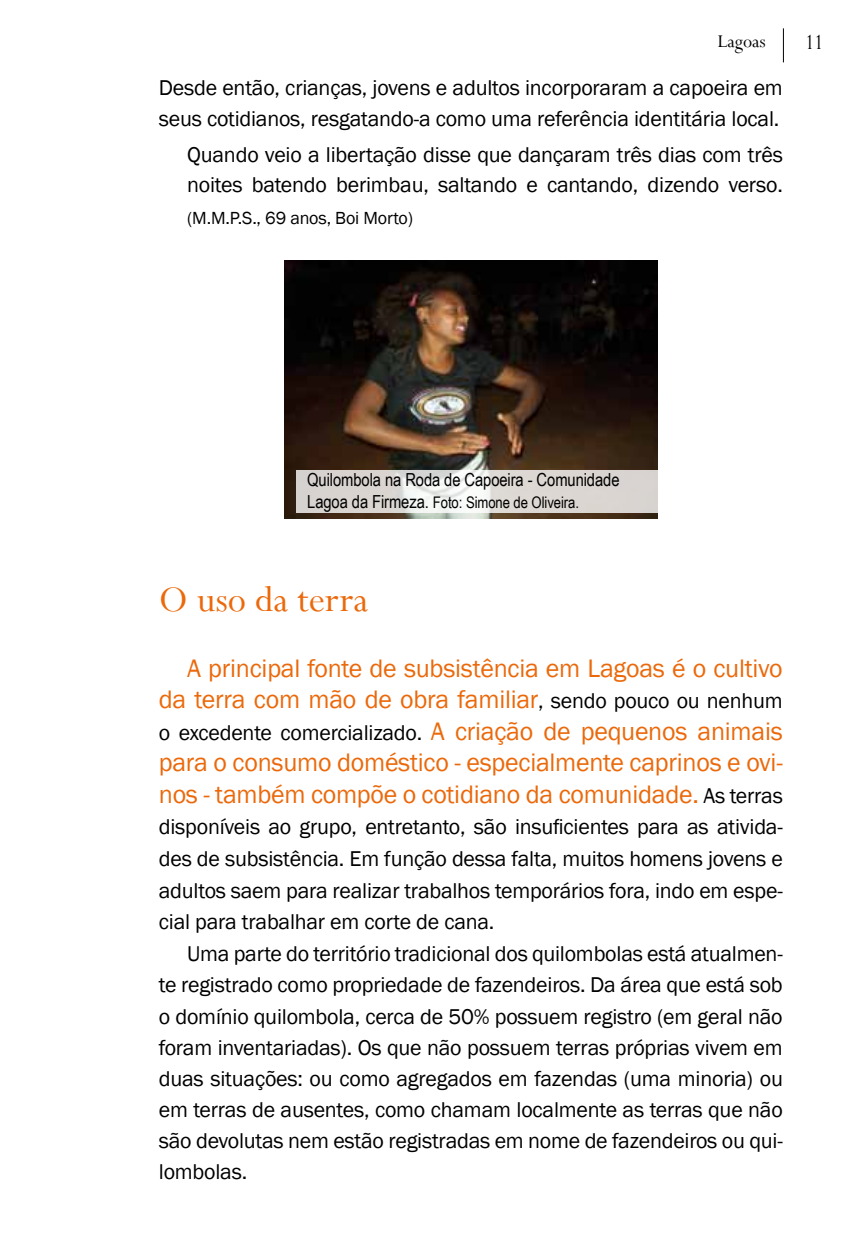
<style>
.page{position:relative;width:851px;height:1248px;background:#fff}
.page>*{position:absolute;margin:0;border:0;box-sizing:border-box;transform-origin:0 0}
.t1{font:40px "Perpetua";color:#eb690b}
.t2{font:26px/31.6px "Franklin Gothic";letter-spacing:-.01em;color:#eb690b;text-align:right}
.t3{font:24px "Perpetua";color:#000;scale:.8 1}
.t4{font:22px/31.2px "Franklin Gothic";letter-spacing:-.01em;color:#000}
.t5{font:20px "Perpetua";color:#000}
.t6{font:18px "Arial Narrow";letter-spacing:-.005em;color:#000}
.t7{font:18px "Franklin Gothic";letter-spacing:-.01em;color:#000}
.t8{font:16px "Arial Narrow";letter-spacing:-.005em;color:#000}
.s1{font-size:18px}
.s2{font-size:22px;color:#000}
.s3{font-size:26px;color:#eb690b}
</style>
<div class="page">
<hr style="left:782px;top:28px;width:1px;height:34px;background:#000">
<img style="left:284px;top:261px;width:373px;height:257px">
<svg style="left:296px;top:470px;width:361px;height:43px;fill:#dbd6d1"></svg>
<p class="t5" style="left:717px;top:28px;width:50px">Lagoas</p>
<p class="t3" style="left:805px;top:27px;width:23px">11</p>
<p class="t4" style="left:159px;top:72px;width:625px">Desde então, crianças, jovens e adultos incorporaram a capoeira em seus cotidianos, resgatando-a como uma referência identitária local.</p>
<p class="t4" style="left:187px;top:140px;width:597px;line-height:30px">Quando veio a libertação disse que dançaram três dias com três noites batendo berimbau, saltando e cantando, dizendo verso.</p>
<p class="t7" style="left:187px;top:206px;width:227px">(M.M.P.S., 69 anos, Boi Morto)</p>
<p class="t6" style="left:307px;top:467px;width:314px">Quilombola na Roda de Capoeira - Comunidade</p>
<p class="t8" style="left:307px;top:491px;width:273px"><span class="s1">Lagoa da Firmeza.</span> Foto: Simone de Oliveira.</p>
<h1 class="t1" style="left:159px;top:574px;width:211px">O uso da terra</h1>
<p class="t2" style="left:159px;top:653px;width:625px">A principal fonte de subsistência em Lagoas é o cultivo da terra com mão de obra familiar<span class="s2">, sendo pouco ou nenhum</span></p>
<p class="t4" style="left:159px;top:717px;width:625px">o excedente comercializado. <span class="s3">A criação de pequenos animais</span></p>
<p class="t2" style="left:159px;top:747px;width:625px;text-align:left">para o consumo doméstico - especialmente caprinos e ovi&shy;nos - também compõe o cotidiano da comunidade. <span class="s2">As terras</span></p>
<p class="t4" style="left:159px;top:811px;width:625px;text-align:justify">disponíveis ao grupo, entretanto, são insuficientes para as ativida&shy;des de subsistência. Em função dessa falta, muitos homens jovens e adultos saem para realizar trabalhos temporários fora, indo em espe&shy;cial para trabalhar em corte de cana.</p>
<p class="t4" style="left:159px;top:938px;width:625px;text-align:justify;text-indent:28px">Uma parte do território tradicional dos quilombolas está atualmen&shy;te registrado como propriedade de fazendeiros. Da área que está sob o domínio quilombola, cerca de 50% possuem registro (em geral não foram inventariadas). Os que não possuem terras próprias vivem em duas situações: ou como agregados em fazendas (uma minoria) ou em terras de ausentes, como chamam localmente as terras que não são devolutas nem estão registradas em nome de fazendeiros ou qui&shy;lombolas.</p>
</div>
